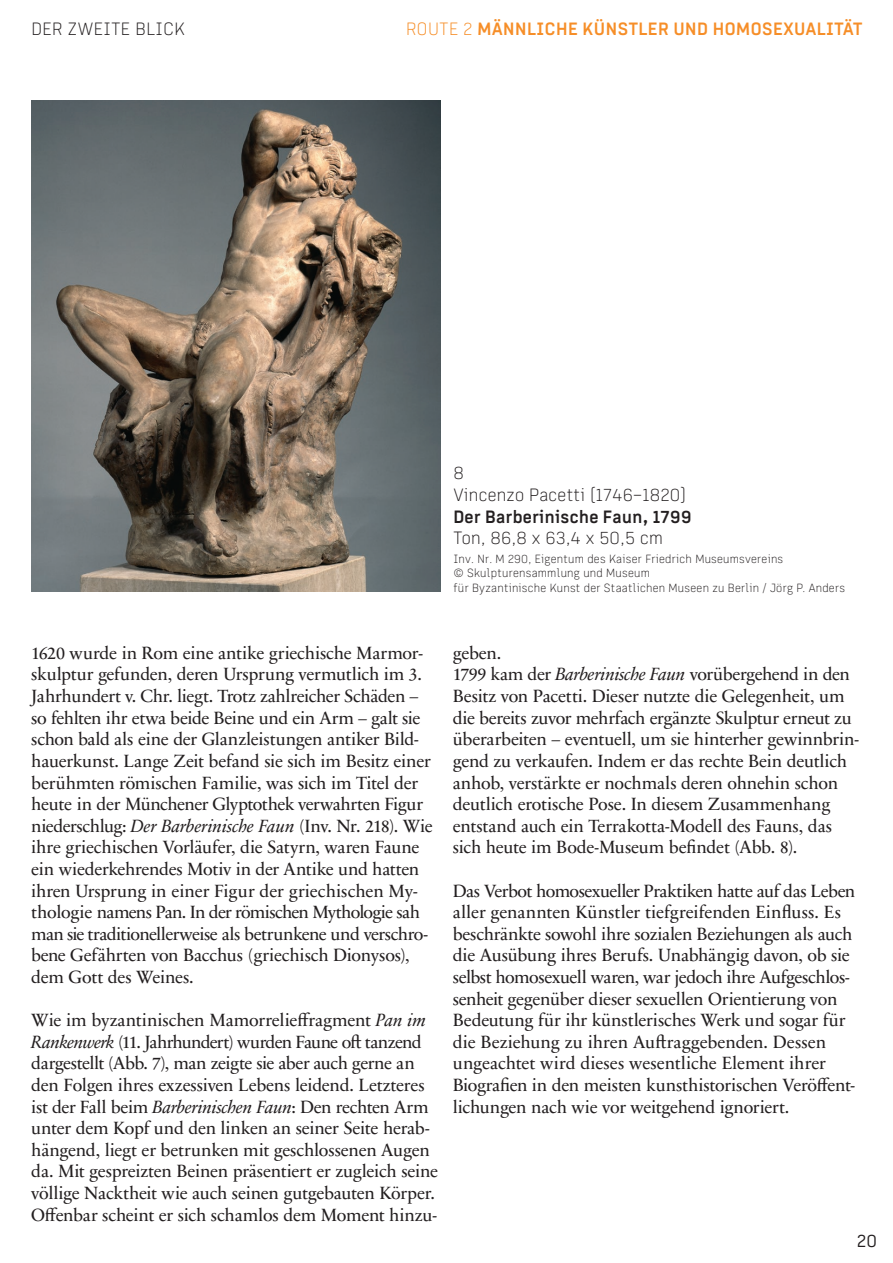
<style>
.page{position:relative;width:893px;height:1263px;background:#fff}
.page>*{position:absolute;margin:0;border:0;box-sizing:border-box;transform-origin:0 0}
.t1{font:18px/21.6px "Sabon Next LT Pro";letter-spacing:-.015em;color:#231f20}
.t2{font:300 18px/21.6px "MI Grotesk";letter-spacing:.015em;color:#231f20}
.t3{font:700 18px "MI Grotesk";letter-spacing:.03em;color:#f68e28}
.t4{font:700 18px "MI Grotesk";letter-spacing:.02em;color:#231f20}
.t5{font:18px "MI Grotesk";color:#231f20}
.t6{font:300 12px/14.4px "MI Grotesk";letter-spacing:.02em;color:#231f20}
.s1{font-weight:300}
.s2{font-style:italic}
</style>
<div class="page">
<img style="left:31px;top:101px;width:410px;height:491px">
<p class="t2" style="left:31px;top:18px;width:155px">DER ZWEITE BLICK</p>
<p class="t3" style="left:406px;top:17px;width:458px"><span class="s1">ROUTE 2</span> MÄNNLICHE KÜNSTLER UND HOMOSEXUALITÄT</p>
<p class="t2" style="left:453px;top:462px;width:234px">8<br>Vincenzo Pacetti (1746–1820)</p>
<p class="t4" style="left:453px;top:505px;width:240px">Der Barberinische Faun, 1799</p>
<p class="t2" style="left:453px;top:527px;width:211px">Ton, 86,8 x 63,4 x 50,5 cm</p>
<p class="t6" style="left:453px;top:551px;width:393px">Inv. Nr. M 290, Eigentum des Kaiser Friedrich Museumsvereins<br>© Skulpturensammlung und Museum<br>für Byzantinische Kunst der Staatlichen Museen zu Berlin / Jörg P. Anders</p>
<p class="t1" style="left:31px;top:641px;width:403px">1620 wurde in Rom eine antike griechische Marmor&shy;skulptur gefunden, deren Ursprung vermutlich im 3.<br>Jahrhundert v. Chr. liegt. Trotz zahlreicher Schäden – so fehlten ihr etwa beide Beine und ein Arm – galt sie schon bald als eine der Glanzleistungen antiker Bild&shy;hauerkunst. Lange Zeit befand sie sich im Besitz einer berühmten römischen Familie, was sich im Titel der heute in der Münchener Glyptothek verwahrten Figur niederschlug: <span class="s2">Der Barberinische Faun</span> (Inv. Nr. 218). Wie ihre griechischen Vorläufer, die Satyrn, waren Faune ein wiederkehrendes Motiv in der Antike und hatten ihren Ursprung in einer Figur der griechischen My&shy;thologie namens Pan. In der römischen Mythologie sah man sie traditionellerweise als betrunkene und verschro&shy;bene Gefährten von Bacchus (griechisch Dionysos), dem Gott des Weines.</p>
<p class="t1" style="left:31px;top:1008px;width:408px">Wie im byzantinischen Mamorrelieffragment <span class="s2">Pan im Rankenwerk</span> (11. Jahrhundert) wurden Faune oft tanzend dargestellt (Abb. 7), man zeigte sie aber auch gerne an den Folgen ihres exzessiven Lebens leidend. Letzteres ist der Fall beim <span class="s2">Barberinischen Faun</span>: Den rechten Arm unter dem Kopf und den linken an seiner Seite herab&shy;hängend, liegt er betrunken mit geschlossenen Augen da. Mit gespreizten Beinen präsentiert er zugleich seine völlige Nacktheit wie auch seinen gutgebauten Körper.<br>Offenbar scheint er sich schamlos dem Moment hinzu-</p>
<p class="t1" style="left:453px;top:641px;width:408px">geben.<br>1799 kam der <span class="s2">Barberinische Faun</span> vorübergehend in den Besitz von Pacetti. Dieser nutzte die Gelegenheit, um die bereits zuvor mehrfach ergänzte Skulptur erneut zu überarbeiten – eventuell, um sie hinterher gewinnbrin&shy;gend zu verkaufen. Indem er das rechte Bein deutlich anhob, verstärkte er nochmals deren ohnehin schon deutlich erotische Pose. In diesem Zusammenhang entstand auch ein Terrakotta-Modell des Fauns, das sich heute im Bode-Museum befindet (Abb. 8).</p>
<p class="t1" style="left:453px;top:879px;width:404px">Das Verbot homosexueller Praktiken hatte auf das Leben aller genannten Künstler tiefgreifenden Einfluss. Es beschränkte sowohl ihre sozialen Beziehungen als auch die Ausübung ihres Berufs. Unabhängig davon, ob sie selbst homosexuell waren, war jedoch ihre Aufgeschlos&shy;senheit gegenüber dieser sexuellen Orientierung von Bedeutung für ihr künstlerisches Werk und sogar für die Beziehung zu ihren Auftraggebenden. Dessen ungeachtet wird dieses wesentliche Element ihrer Biografien in den meisten kunsthistorischen Veröffent&shy;lichungen nach wie vor weitgehend ignoriert.</p>
<p class="t5" style="left:857px;top:1229px;width:22px">20</p>
</div>
